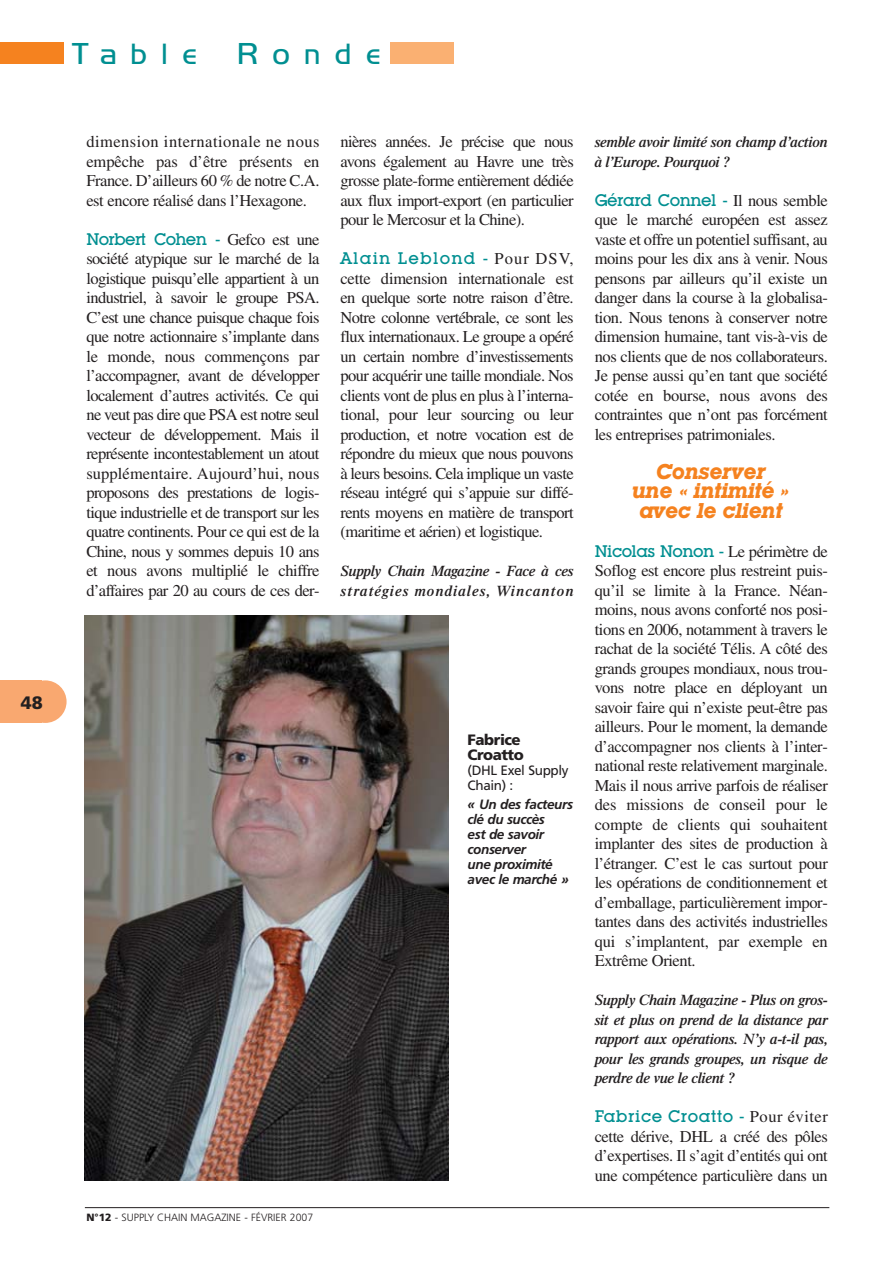
<style>
.page{position:relative;width:893px;height:1263px;background:#fff}
.page>*{position:absolute;margin:0;border:0;box-sizing:border-box;transform-origin:0 0}
.t1{font:27px "Hancock Park Light Laser";letter-spacing:.57em;color:#008f91}
.t2{font:italic 700 21px/19.5px "Lubalin Graph IT Cby BT";letter-spacing:-.03em;color:#f5821f;text-align:center}
.t3{font:900 18px "Frutiger";color:#231f20}
.t4{font:16.5px/19.5px "Times";letter-spacing:-.025em;color:#231f20;text-align:justify}
.t5{font:500 16.5px "Lubalin Graph IT Cby BT";letter-spacing:-.03em;color:#008f91}
.t6{font:500 16.5px "Lubalin Graph IT Cby BT";letter-spacing:.035em;color:#008f91}
.t7{font:500 16.5px "Lubalin Graph IT Cby BT";letter-spacing:.075em;color:#008f91}
.t8{font:italic 600 15px/19.5px "Times";letter-spacing:-.025em;color:#231f20}
.t9{font:italic 600 15px/19.5px "Times";letter-spacing:.065em;color:#231f20}
.t10{font:900 15px/15px "Frutiger";letter-spacing:-.03em;color:#231f20}
.t11{font:italic 700 13.5px/15px "Frutiger";letter-spacing:-.03em;color:#231f20}
.t12{font:13.5px/15px "Frutiger";letter-spacing:-.03em;color:#231f20}
.t13{font:300 10.5px "Frutiger";color:#231f20}
.s1{font-family:"Times";font-weight:400;color:#231f20}
.s2{font-weight:900}
</style>
<div class="page">
<div style="left:24px;top:680px;width:43px;height:43px;background:#f9a870;border-radius:50%"></div>
<div style="left:0;top:680px;width:42px;height:43px;background:#f9a870"></div>
<hr style="left:85px;top:1207px;width:744px;height:1px;background:#231f20">
<div style="left:390px;top:43px;width:63px;height:21px;background:#fab072"></div>
<div style="left:0;top:43px;width:64px;height:21px;background:#f5821f"></div>
<img style="left:85px;top:615px;width:363px;height:566px">
<p class="t3" style="left:21px;top:695px;width:24px">48</p>
<h1 class="t1" style="left:72px;top:44px;width:126px">Table</h1>
<h1 class="t1" style="left:239px;top:44px;width:143px">Ronde</h1>
<p class="t4" style="left:86px;top:133px;width:235px">dimension internationale ne nous empêche pas d’être présents en France. D’ailleurs 60 % de notre C.A. est encore réalisé dans l’Hexagone.</p>
<p class="t5" style="left:86px;top:233px;width:235px">Norbert Cohen - <span class="s1">Gefco est une</span></p>
<p class="t4" style="left:86px;top:250px;width:235px">société atypique sur le marché de la logistique puisqu’elle appartient à un industriel, à savoir le groupe PSA.<br>C’est une chance puisque chaque fois que notre actionnaire s’implante dans le monde, nous commençons par l’accompagner, avant de développer localement d’autres activités. Ce qui ne veut pas dire que PSA est notre seul vecteur de développement. Mais il représente incontestablement un atout supplémentaire. Aujourd’hui, nous proposons des prestations de logis&shy;tique industrielle et de transport sur les quatre continents. Pour ce qui est de la Chine, nous y sommes depuis 10 ans et nous avons multiplié le chiffre d’affaires par 20 au cours de ces der-</p>
<p class="t13" style="left:86px;top:1213px;width:228px"><span class="s2">N°12</span> - SUPPLY CHAIN MAGAZINE - FÉVRIER 2007</p>
<p class="t4" style="left:340px;top:133px;width:235px">nières années. Je précise que nous avons également au Havre une très grosse plate-forme entièrement dédiée aux flux import-export (en particulier pour le Mercosur et la Chine).</p>
<p class="t7" style="left:340px;top:252px;width:235px">Alain Leblond - <span class="s1">Pour DSV,</span></p>
<p class="t4" style="left:340px;top:270px;width:235px">cette dimension internationale est en quelque sorte notre raison d’être.<br>Notre colonne vertébrale, ce sont les flux internationaux. Le groupe a opéré un certain nombre d’investissements pour acquérir une taille mondiale. Nos clients vont de plus en plus à l’interna&shy;tional, pour leur sourcing ou leur production, et notre vocation est de répondre du mieux que nous pouvons à leurs besoins. Cela implique un vaste réseau intégré qui s’appuie sur diffé&shy;rents moyens en matière de transport (maritime et aérien) et logistique.</p>
<p class="t9" style="left:340px;top:563px;width:235px">Supply Chain Magazine - Face à ces stratégies mondiales, Wincanton</p>
<p class="t10" style="left:467px;top:733px;width:58px">Fabrice<br>Croatto</p>
<p class="t12" style="left:467px;top:764px;width:102px">(DHL Exel Supply<br>Chain) :</p>
<p class="t11" style="left:467px;top:798px;width:107px">« Un des facteurs clé du succès<br>est de savoir conserver<br>une proximité avec le marché »</p>
<p class="t8" style="left:594px;top:134px;width:235px">semble avoir limité son champ d’action à l’Europe. Pourquoi ?</p>
<p class="t5" style="left:594px;top:194px;width:235px">Gérard Connel - <span class="s1">Il nous semble</span></p>
<p class="t4" style="left:594px;top:211px;width:235px">que le marché européen est assez vaste et offre un potentiel suffisant, au moins pour les dix ans à venir. Nous pensons par ailleurs qu’il existe un danger dans la course à la globalisa&shy;tion. Nous tenons à conserver notre dimension humaine, tant vis-à-vis de nos clients que de nos collaborateurs.<br>Je pense aussi qu’en tant que société cotée en bourse, nous avons des contraintes que n’ont pas forcément les entreprises patrimoniales.</p>
<p class="t2" style="left:632px;top:464px;width:160px">Conserver<br>une « intimité » avec le client</p>
<p class="t5" style="left:594px;top:545px;width:235px">Nicolas Nonon - <span class="s1">Le périmètre de</span></p>
<p class="t4" style="left:594px;top:562px;width:235px">Soflog est encore plus restreint puis&shy;qu’il se limite à la France. Néan&shy;moins, nous avons conforté nos posi&shy;tions en 2006, notamment à travers le rachat de la société Télis. A côté des grands groupes mondiaux, nous trou&shy;vons notre place en déployant un savoir faire qui n’existe peut-être pas ailleurs. Pour le moment, la demande d’accompagner nos clients à l’inter&shy;national reste relativement marginale.<br>Mais il nous arrive parfois de réaliser des missions de conseil pour le compte de clients qui souhaitent implanter des sites de production à l’étranger. C’est le cas surtout pour les opérations de conditionnement et d’emballage, particulièrement impor&shy;tantes dans des activités industrielles qui s’implantent, par exemple en Extrême Orient.</p>
<p class="t8" style="left:594px;top:992px;width:235px;text-align:justify">Supply Chain Magazine - Plus on gros&shy;sit et plus on prend de la distance par rapport aux opérations. N’y a-t-il pas, pour les grands groupes, un risque de perdre de vue le client ?</p>
<p class="t6" style="left:594px;top:1110px;width:235px">Fabrice Croatto - <span class="s1">Pour éviter</span></p>
<p class="t4" style="left:594px;top:1128px;width:235px">cette dérive, DHL a créé des pôles d’expertises. Il s’agit d’entités qui ont une compétence particulière dans un</p>
</div>
